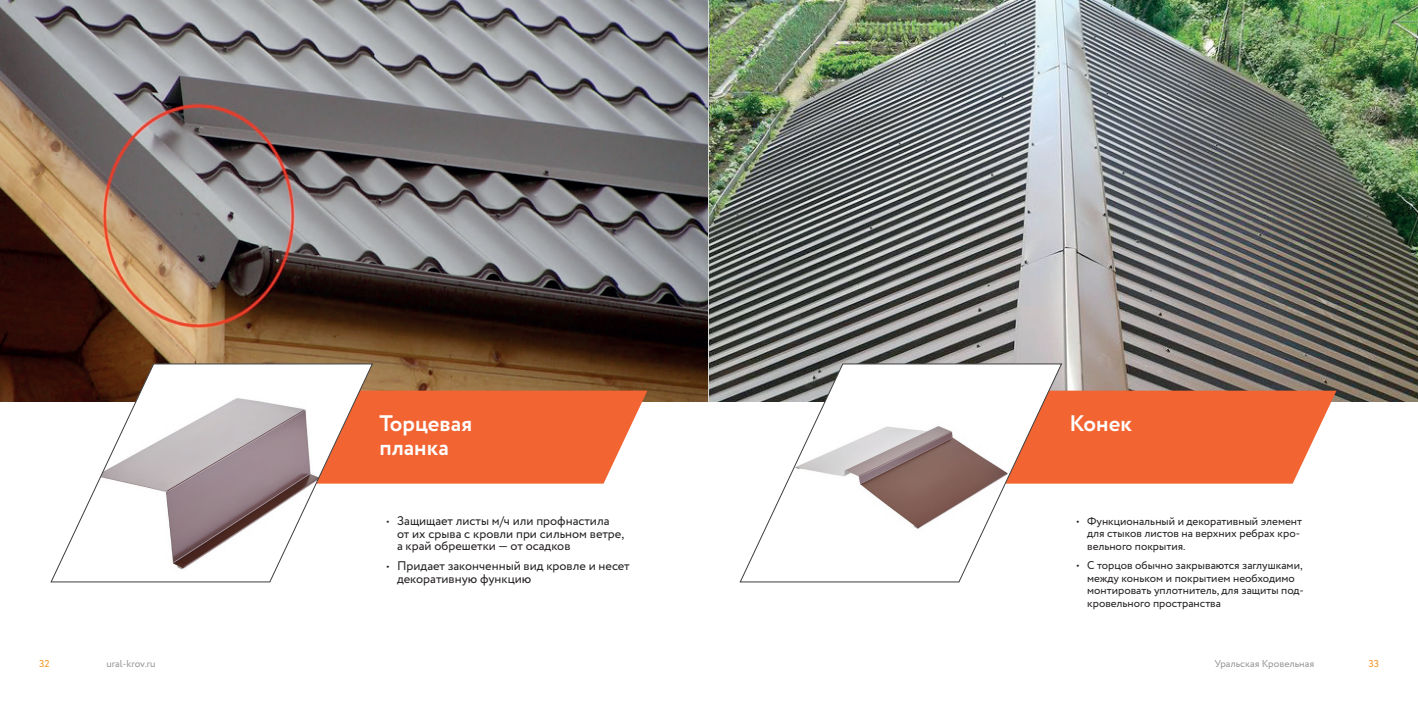
<style>
.page{position:relative;width:1418px;height:709px;background:#fff}
.page>*{position:absolute;margin:0;border:0;box-sizing:border-box;transform-origin:0 0}
.t1{font:700 22.5px/23.8px "Circe";color:#fff}
.t2{font:12.5px/12.5px "Circe";color:#231f20}
.t3{font:11.25px/12.5px "Circe";color:#231f20}
.t4{font:10px "Circe";color:#939598}
.t5{font:10px "Circe";color:#f7931d}
.s1{font-size:12.5px}
</style>
<div class="page">
<img style="left:1px;top:0;width:1416px;height:402px">
<svg style="left:373px;top:390px;width:274px;height:93px;background:#f26f40"></svg>
<svg style="left:51px;top:363px;width:322px;height:219px"></svg>
<svg style="left:1061px;top:390px;width:275px;height:93px;background:#f26f41"></svg>
<svg style="left:739px;top:363px;width:322px;height:219px"></svg>
<h1 class="t1" style="left:379px;top:413px;width:94px">Торцевая планка</h1>
<h1 class="t1" style="left:1069px;top:413px;width:64px">Конек</h1>
<p class="t2" style="left:397px;top:515px;width:229px;text-indent:-11px">• Защищает листы м/ч или профнастила от их срыва с кровли при сильном ветре, а край обрешетки — от осадков</p>
<p class="t2" style="left:397px;top:560px;width:234px;text-indent:-11px">• Придает законченный вид кровле и несет декоративную функцию</p>
<p class="t3" style="left:1087px;top:515px;width:216px;text-indent:-11px"><span class="s1">•</span> Функциональный и декоративный элемент для стыков листов на верхних ребрах кро&shy;вельного покрытия.</p>
<p class="t3" style="left:1087px;top:559px;width:218px;text-indent:-11px"><span class="s1">•</span> С торцов обычно закрываются заглушками, между коньком и покрытием необходимо монтировать уплотнитель, для защиты под&shy;кровельного пространства</p>
<p class="t5" style="left:39px;top:657px;width:12px">32</p>
<p class="t4" style="left:106px;top:657px;width:51px">ural-krov.ru</p>
<p class="t4" style="left:1214px;top:657px;width:101px">Уральская Кровельная</p>
<p class="t5" style="left:1368px;top:657px;width:12px">33</p>
</div>
